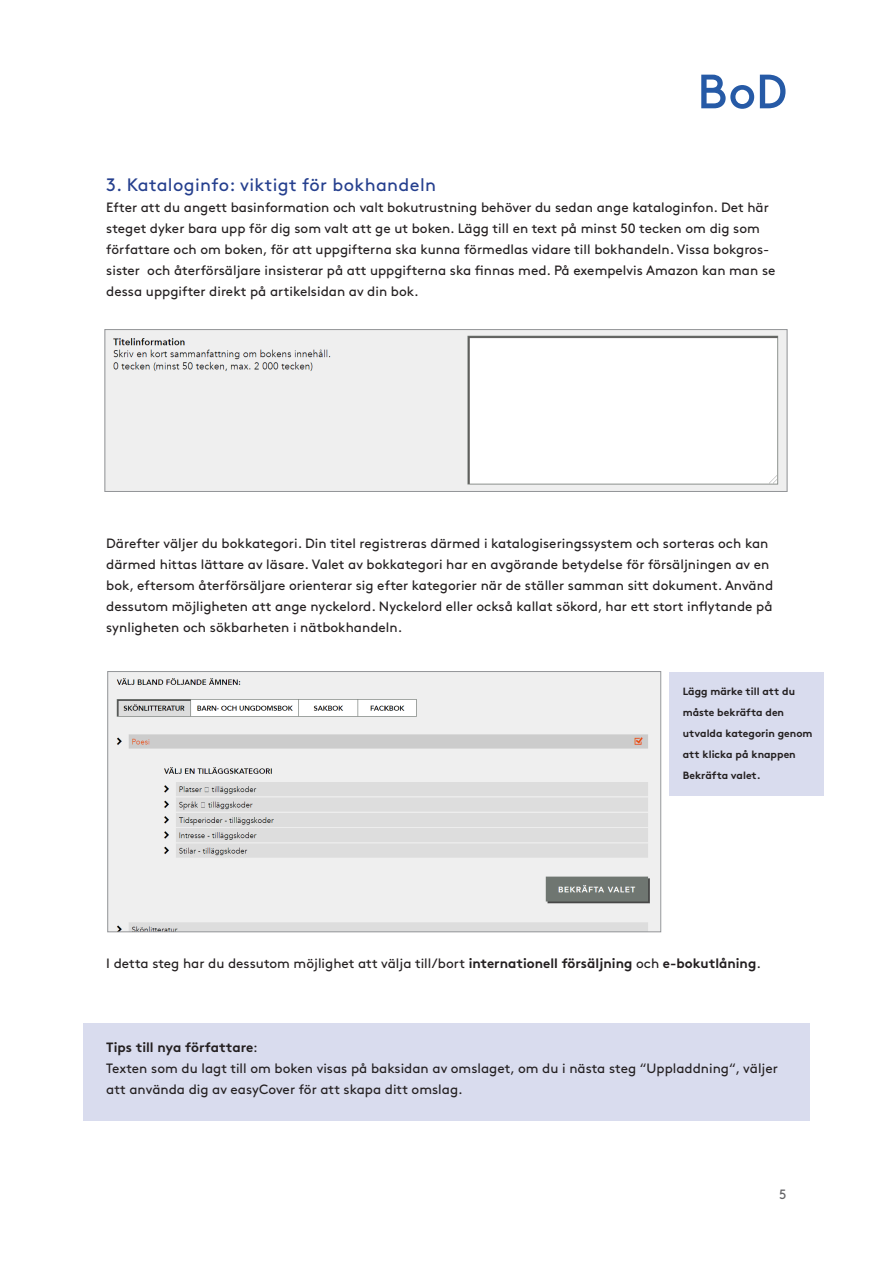
<style>
.page{position:relative;width:893px;height:1263px;background:#fff}
.page>*{position:absolute;margin:0;border:0;box-sizing:border-box;transform-origin:0 0}
.Zwischenüberschrift{font:18px "Brown Pro";letter-spacing:.02em;color:#253f8e}
.t1{font:13.5px/21px "Brown Pro";color:#231f20}
.t2{font:700 13.5px "Brown Pro";color:#231f20}
.t3{font:13.5px "Brown Pro";color:#636366}
.t4{font:700 10.5px/21px "Brown Pro";color:#231f20}
.s1{font-weight:700}
.s2{font-weight:400}
</style>
<div class="page">
<svg style="left:701px;top:75px;width:84px;height:34px"></svg>
<div style="left:83px;top:1023px;width:727px;height:97px;background:#d9dcee"></div>
<img style="left:107px;top:331px;width:678px;height:159px">
<div style="left:105px;top:329px;width:682px;height:163px;border:1px solid #939598"></div>
<img style="left:109px;top:673px;width:550px;height:257px">
<div style="left:107px;top:671px;width:554px;height:261px;border:1px solid #939598"></div>
<div style="left:669px;top:672px;width:154px;height:123px;background:#d9dcee"></div>
<p class="Zwischenüberschrift" style="left:106px;top:171px;width:331px">3. Kataloginfo: viktigt för bokhandeln</p>
<p class="t1" style="left:106px;top:196px;width:671px">Efter att du angett basinformation och valt bokutrustning behöver du sedan ange kataloginfon. Det här steget dyker bara upp för dig som valt att ge ut boken. Lägg till en text på minst 50 tecken om dig som författare och om boken, för att uppgifterna ska kunna förmedlas vidare till bokhandeln. Vissa bokgros&shy;sister och återförsäljare insisterar på att uppgifterna ska finnas med. På exempelvis Amazon kan man se dessa uppgifter direkt på artikelsidan av din bok.</p>
<p class="t1" style="left:106px;top:532px;width:668px">Därefter väljer du bokkategori. Din titel registreras därmed i katalogiseringssystem och sorteras och kan därmed hittas lättare av läsare. Valet av bokkategori har en avgörande betydelse för försäljningen av en bok, eftersom återförsäljare orienterar sig efter kategorier när de ställer samman sitt dokument. Använd dessutom möjligheten att ange nyckelord. Nyckelord eller också kallat sökord, har ett stort inflytande på synligheten och sökbarheten i nätbokhandeln.</p>
<p class="t4" style="left:683px;top:680px;width:131px">Lägg märke till att du måste bekräfta den utvalda kategorin genom att klicka på knappen<br>Bekräfta valet.</p>
<p class="t1" style="left:106px;top:952px;width:656px">I detta steg har du dessutom möjlighet att välja till/bort <span class="s1">internationell försäljning</span> och <span class="s1">e-bokutlåning</span>.</p>
<p class="t2" style="left:106px;top:1036px;width:153px">Tips till nya författare<span class="s2">:</span></p>
<p class="t1" style="left:106px;top:1057px;width:673px">Texten som du lagt till om boken visas på baksidan av omslaget, om du i nästa steg “Uppladdning“, väljer att använda dig av easyCover för att skapa ditt omslag.</p>
<p class="t3" style="left:779px;top:1184px;width:9px">5</p>
</div>
